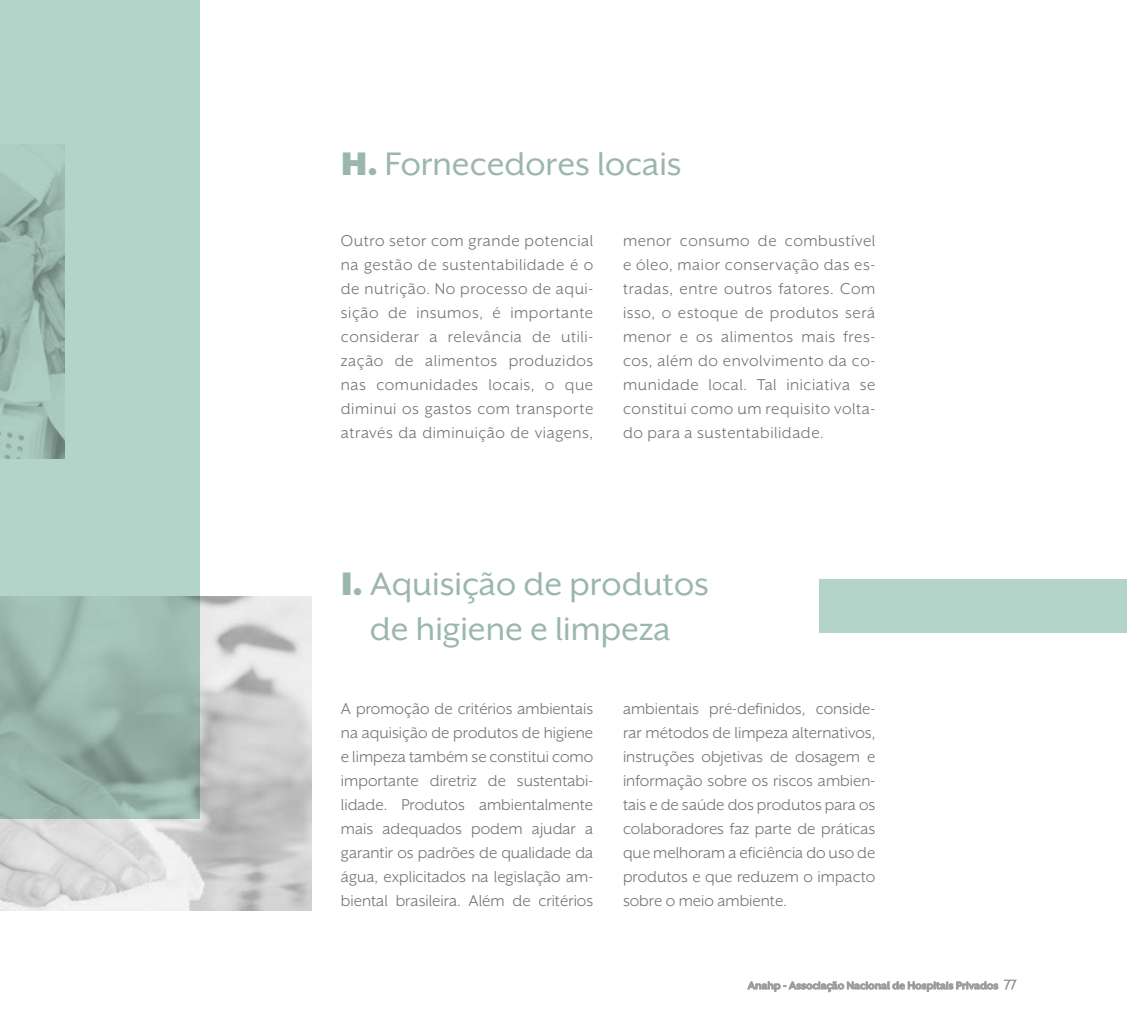
<style>
.page{position:relative;width:1127px;height:1021px;background:#fff}
.page>*{position:absolute;margin:0;border:0;box-sizing:border-box;transform-origin:0 0}
.t1{font:37.5px/45px "Mr Eaves XL San OT";color:#9ab6ad;text-align:center}
.t2{font:18px/24px "Mr Eaves XL San OT";letter-spacing:.01em;color:#706f6f;text-align:justify}
.t3{font:700 12px "Mr Eaves XL San OT";color:#878787}
.s1{font-weight:900}
.s2{font-weight:300;font-size:15px}
</style>
<div class="page">
<div style="left:820px;top:579px;width:307px;height:53px;background:#b3d4c9"></div>
<svg style="left:0;top:596px;width:312px;height:315px"></svg>
<svg style="left:0;top:0;width:200px;height:819px;fill:#b3d4c9"></svg>
<svg style="left:747px;top:979px;width:270px;height:13px"></svg>
<h1 class="t1" style="left:341px;top:141px;width:342px"><span class="s1">H.</span> Fornecedores locais</h1>
<p class="t2" style="left:341px;top:228px;width:254px">Outro setor com grande potencial na gestão de sustentabilidade é o de nutrição. No processo de aqui&shy;sição de insumos, é importante considerar a relevância de utili&shy;zação de alimentos produzidos nas comunidades locais, o que diminui os gastos com transporte através da diminuição de viagens,</p>
<p class="t2" style="left:623px;top:228px;width:254px">menor consumo de combustível e óleo, maior conservação das es&shy;tradas, entre outros fatores. Com isso, o estoque de produtos será menor e os alimentos mais fres&shy;cos, além do envolvimento da co&shy;munidade local. Tal iniciativa se constitui como um requisito volta&shy;do para a sustentabilidade.</p>
<h1 class="t1" style="left:341px;top:561px;width:369px"><span class="s1">I.</span> Aquisição de produtos de higiene e limpeza</h1>
<p class="t2" style="left:341px;top:696px;width:254px">A promoção de critérios ambientais na aquisição de produtos de higiene e limpeza também se constitui como importante diretriz de sustentabi&shy;lidade. Produtos ambientalmente mais adequados podem ajudar a garantir os padrões de qualidade da água, explicitados na legislação am&shy;biental brasileira. Além de critérios</p>
<p class="t2" style="left:623px;top:696px;width:254px">ambientais pré-definidos, conside&shy;rar métodos de limpeza alternativos, instruções objetivas de dosagem e informação sobre os riscos ambien&shy;tais e de saúde dos produtos para os colaboradores faz parte de práticas que melhoram a eficiência do uso de produtos e que reduzem o impacto sobre o meio ambiente.</p>
<p class="t3" style="left:748px;top:979px;width:270px">Anahp - Associação Nacional de Hospitais Privados <span class="s2">77</span></p>
</div>
